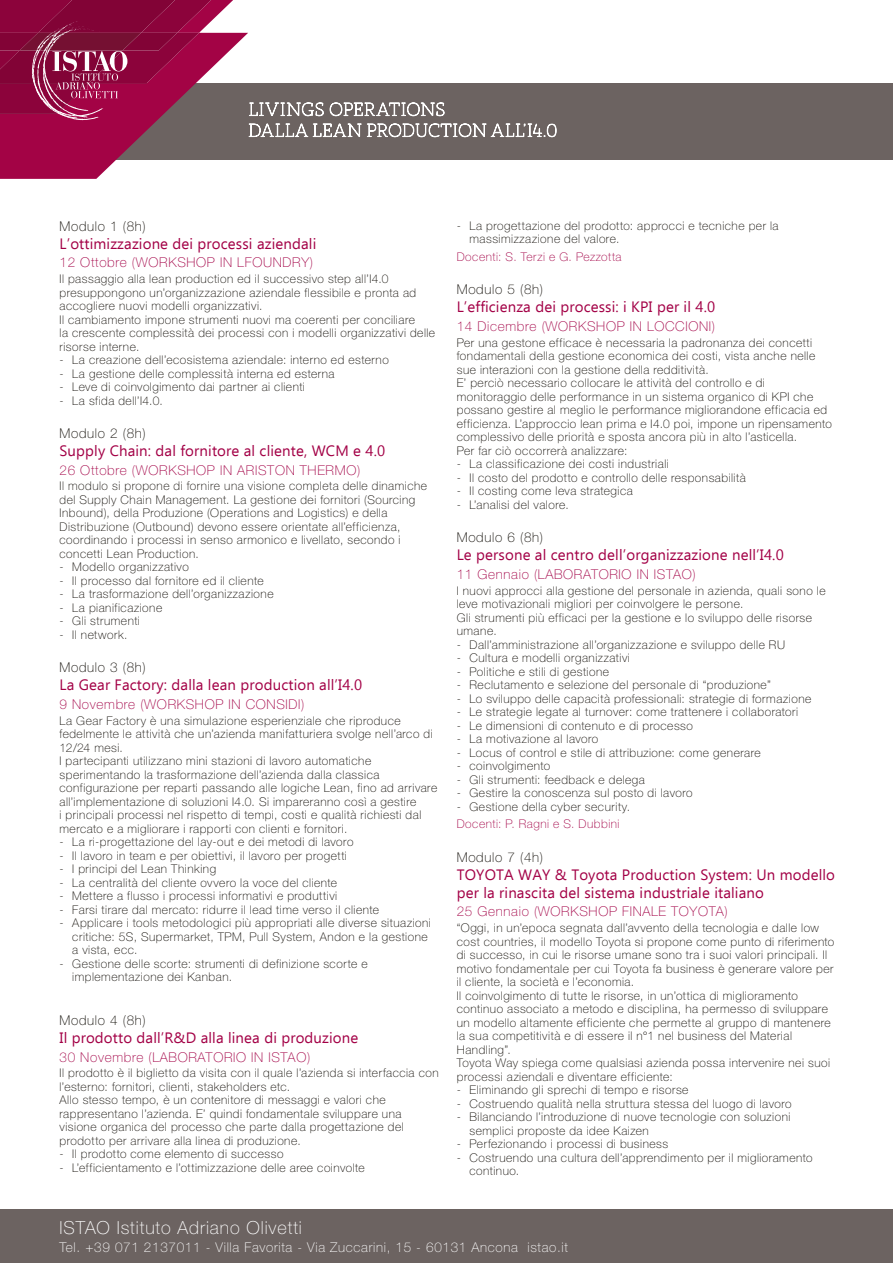
<style>
.page{position:relative;width:893px;height:1263px;background:#fff}
.page>*{position:absolute;margin:0;border:0;box-sizing:border-box;transform-origin:0 0}
.t1{font:100 18px "Helvetica Neue";letter-spacing:.05em;color:#fff}
.t2{font:15px/18px "Ebrima";letter-spacing:.01em;color:#a30046}
.t3{font:100 13.5px "Helvetica Neue";letter-spacing:.05em;color:#a30046}
.t4{font:100 13.5px "Helvetica Neue";letter-spacing:.05em;color:#0f0b05}
.t5{font:100 13.5px "Helvetica Neue";letter-spacing:.05em;color:#fff}
.t6{font:100 12px/13.5px "Helvetica Neue";letter-spacing:.04em;color:#0f0b05}
.t7{font:100 12px "Helvetica Neue";letter-spacing:.045em;color:#a30046}
</style>
<div class="page">
<div style="left:0;top:83px;width:893px;height:77px;background:#6c6361"></div>
<svg style="left:0;top:0;width:557px;height:179px"></svg>
<div style="left:0;top:1209px;width:893px;height:54px;background:#6c6361"></div>
<p class="t4" style="left:60px;top:218px;width:88px">Modulo 1 (8h)</p>
<p class="t2" style="left:60px;top:234px;width:258px">L’ottimizzazione dei processi aziendali</p>
<p class="t3" style="left:60px;top:255px;width:255px">12 Ottobre (WORKSHOP IN LFOUNDRY)</p>
<p class="t6" style="left:60px;top:272px;width:377px">Il passaggio alla lean production ed il successivo step all’I4.0 presuppongono un’organizzazione aziendale flessibile e pronta ad accogliere nuovi modelli organizzativi.<br>Il cambiamento impone strumenti nuovi ma coerenti per conciliare<br>la crescente complessità dei processi con i modelli organizzativi delle risorse interne.</p>
<p class="t6" style="left:60px;top:353px;width:331px">- La creazione dell’ecosistema aziendale: interno ed esterno</p>
<p class="t6" style="left:60px;top:366px;width:277px">- La gestione delle complessità interna ed esterna</p>
<p class="t6" style="left:60px;top:380px;width:247px">- Leve di coinvolgimento dai partner ai clienti</p>
<p class="t6" style="left:60px;top:393px;width:105px">- La sfida dell’I4.0.</p>
<p class="t4" style="left:60px;top:425px;width:88px">Modulo 2 (8h)</p>
<p class="t2" style="left:60px;top:441px;width:327px">Supply Chain: dal fornitore al cliente, WCM e 4.0</p>
<p class="t3" style="left:60px;top:462px;width:302px">26 Ottobre (WORKSHOP IN ARISTON THERMO)</p>
<p class="t6" style="left:60px;top:479px;width:369px">Il modulo si propone di fornire una visione completa delle dinamiche del Supply Chain Management. La gestione dei fornitori (Sourcing Inbound), della Produzione (Operations and Logistics) e della Distribuzione (Outbound) devono essere orientate all’efficienza, coordinando i processi in senso armonico e livellato, secondo i concetti Lean Production.</p>
<p class="t6" style="left:60px;top:560px;width:131px">- Modello organizzativo</p>
<p class="t6" style="left:60px;top:574px;width:206px">- Il processo dal fornitore ed il cliente</p>
<p class="t6" style="left:60px;top:587px;width:216px">- La trasformazione dell’organizzazione</p>
<p class="t6" style="left:60px;top:601px;width:104px">- La pianificazione</p>
<p class="t6" style="left:60px;top:614px;width:82px">- Gli strumenti</p>
<p class="t6" style="left:60px;top:628px;width:69px">- Il network.</p>
<p class="t4" style="left:60px;top:660px;width:88px">Modulo 3 (8h)</p>
<p class="t2" style="left:60px;top:676px;width:304px">La Gear Factory: dalla lean production all’I4.0</p>
<p class="t3" style="left:60px;top:696px;width:246px">9 Novembre (WORKSHOP IN CONSIDI)</p>
<p class="t6" style="left:60px;top:713px;width:379px">La Gear Factory è una simulazione esperienziale che riproduce fedelmente le attività che un’azienda manifatturiera svolge nell’arco di 12/24 mesi.<br>I partecipanti utilizzano mini stazioni di lavoro automatiche sperimentando la trasformazione dell’azienda dalla classica configurazione per reparti passando alle logiche Lean, fino ad arrivare all’implementazione di soluzioni I4.0. Si impareranno così a gestire<br>i principali processi nel rispetto di tempi, costi e qualità richiesti dal mercato e a migliorare i rapporti con clienti e fornitori.</p>
<p class="t6" style="left:60px;top:835px;width:295px">- La ri-progettazione del lay-out e dei metodi di lavoro</p>
<p class="t6" style="left:60px;top:848px;width:289px">- Il lavoro in team e per obiettivi, il lavoro per progetti</p>
<p class="t6" style="left:60px;top:862px;width:158px">- I principi del Lean Thinking</p>
<p class="t6" style="left:60px;top:875px;width:279px">- La centralità del cliente ovvero la voce del cliente</p>
<p class="t6" style="left:60px;top:889px;width:279px">- Mettere a flusso i processi informativi e produttivi</p>
<p class="t6" style="left:60px;top:902px;width:321px">- Farsi tirare dal mercato: ridurre il lead time verso il cliente</p>
<p class="t6" style="left:72px;top:916px;width:360px;text-indent:-13px">- Applicare i tools metodologici più appropriati alle diverse situazioni critiche: 5S, Supermarket, TPM, Pull System, Andon e la gestione a vista, ecc.</p>
<p class="t6" style="left:72px;top:956px;width:297px;text-indent:-13px">- Gestione delle scorte: strumenti di definizione scorte e implementazione dei Kanban.</p>
<p class="t4" style="left:60px;top:1012px;width:88px">Modulo 4 (8h)</p>
<p class="t2" style="left:60px;top:1028px;width:300px">Il prodotto dall’R&amp;D alla linea di produzione</p>
<p class="t3" style="left:60px;top:1049px;width:252px">30 Novembre (LABORATORIO IN ISTAO)</p>
<p class="t6" style="left:60px;top:1066px;width:381px">Il prodotto è il biglietto da visita con il quale l’azienda si interfaccia con l’esterno: fornitori, clienti, stakeholders etc.<br>Allo stesso tempo, è un contenitore di messaggi e valori che rappresentano l’azienda. E’ quindi fondamentale sviluppare una visione organica del processo che parte dalla progettazione del prodotto per arrivare alla linea di produzione.</p>
<p class="t6" style="left:60px;top:1147px;width:225px">- Il prodotto come elemento di successo</p>
<p class="t6" style="left:60px;top:1160px;width:307px">- L’efficientamento e l’ottimizzazione delle aree coinvolte</p>
<p class="t6" style="left:469px;top:219px;width:311px;text-indent:-13px">- La progettazione del prodotto: approcci e tecniche per la massimizzazione del valore.</p>
<p class="t7" style="left:457px;top:250px;width:166px">Docenti: S. Terzi e G. Pezzotta</p>
<p class="t4" style="left:457px;top:282px;width:88px">Modulo 5 (8h)</p>
<p class="t2" style="left:457px;top:298px;width:260px">L’efficienza dei processi: i KPI per il 4.0</p>
<p class="t3" style="left:457px;top:319px;width:260px">14 Dicembre (WORKSHOP IN LOCCIONI)</p>
<p class="t6" style="left:457px;top:336px;width:377px">Per una gestone efficace è necessaria la padronanza dei concetti fondamentali della gestione economica dei costi, vista anche nelle sue interazioni con la gestione della redditività.<br>E’ perciò necessario collocare le attività del controllo e di monitoraggio delle performance in un sistema organico di KPI che possano gestire al meglio le performance migliorandone efficacia ed efficienza. L’approccio lean prima e I4.0 poi, impone un ripensamento complessivo delle priorità e sposta ancora più in alto l’asticella.<br>Per far ciò occorrerà analizzare:</p>
<p class="t6" style="left:457px;top:457px;width:214px">- La classificazione dei costi industriali</p>
<p class="t6" style="left:457px;top:471px;width:291px">- Il costo del prodotto e controllo delle responsabilità</p>
<p class="t6" style="left:457px;top:484px;width:178px">- Il costing come leva strategica</p>
<p class="t6" style="left:457px;top:498px;width:113px">- L’analisi del valore.</p>
<p class="t4" style="left:457px;top:530px;width:88px">Modulo 6 (8h)</p>
<p class="t2" style="left:457px;top:546px;width:328px">Le persone al centro dell’organizzazione nell’I4.0</p>
<p class="t3" style="left:457px;top:566px;width:240px">11 Gennaio (LABORATORIO IN ISTAO)</p>
<p class="t6" style="left:457px;top:583px;width:370px">I nuovi approcci alla gestione del personale in azienda, quali sono le leve motivazionali migliori per coinvolgere le persone.<br>Gli strumenti più efficaci per la gestione e lo sviluppo delle risorse umane.</p>
<p class="t6" style="left:457px;top:637px;width:330px">- Dall’amministrazione all’organizzazione e sviluppo delle RU</p>
<p class="t6" style="left:457px;top:651px;width:175px">- Cultura e modelli organizzativi</p>
<p class="t6" style="left:457px;top:664px;width:154px">- Politiche e stili di gestione</p>
<p class="t6" style="left:457px;top:678px;width:316px">- Reclutamento e selezione del personale di “produzione”</p>
<p class="t6" style="left:457px;top:691px;width:356px">- Lo sviluppo delle capacità professionali: strategie di formazione</p>
<p class="t6" style="left:457px;top:705px;width:343px">- Le strategie legate al turnover: come trattenere i collaboratori</p>
<p class="t6" style="left:457px;top:718px;width:238px">- Le dimensioni di contenuto e di processo</p>
<p class="t6" style="left:457px;top:732px;width:143px">- La motivazione al lavoro</p>
<p class="t6" style="left:457px;top:745px;width:306px">- Locus of control e stile di attribuzione: come generare</p>
<p class="t6" style="left:457px;top:759px;width:95px">- coinvolgimento</p>
<p class="t6" style="left:457px;top:772px;width:190px">- Gli strumenti: feedback e delega</p>
<p class="t6" style="left:457px;top:786px;width:237px">- Gestire la conoscenza sul posto di lavoro</p>
<p class="t6" style="left:457px;top:799px;width:175px">- Gestione della cyber security.</p>
<p class="t7" style="left:457px;top:817px;width:164px">Docenti: P. Ragni e S. Dubbini</p>
<p class="t4" style="left:457px;top:849px;width:88px">Modulo 7 (4h)</p>
<p class="t2" style="left:457px;top:865px;width:380px">TOYOTA WAY &amp; Toyota Production System: Un modello per la rinascita del sistema industriale italiano</p>
<p class="t3" style="left:457px;top:904px;width:272px">25 Gennaio (WORKSHOP FINALE TOYOTA)</p>
<p class="t6" style="left:457px;top:921px;width:379px">“Oggi, in un’epoca segnata dall’avvento della tecnologia e dalle low cost countries, il modello Toyota si propone come punto di riferimento di successo, in cui le risorse umane sono tra i suoi valori principali. Il motivo fondamentale per cui Toyota fa business è generare valore per il cliente, la società e l’economia.<br>Il coinvolgimento di tutte le risorse, in un’ottica di miglioramento continuo associato a metodo e disciplina, ha permesso di sviluppare un modello altamente efficiente che permette al gruppo di mantenere la sua competitività e di essere il n°1 nel business del Material Handling”.<br>Toyota Way spiega come qualsiasi azienda possa intervenire nei suoi processi aziendali e diventare efficiente:</p>
<p class="t6" style="left:457px;top:1083px;width:233px">- Eliminando gli sprechi di tempo e risorse</p>
<p class="t6" style="left:457px;top:1096px;width:336px">- Costruendo qualità nella struttura stessa del luogo di lavoro</p>
<p class="t6" style="left:469px;top:1110px;width:322px;text-indent:-13px">- Bilanciando l’introduzione di nuove tecnologie con soluzioni semplici proposte da idee Kaizen</p>
<p class="t6" style="left:457px;top:1137px;width:213px">- Perfezionando i processi di business</p>
<p class="t6" style="left:469px;top:1150px;width:345px;text-indent:-13px">- Costruendo una cultura dell’apprendimento per il miglioramento continuo.</p>
<h1 class="t1" style="left:60px;top:1217px;width:244px">ISTAO Istituto Adriano Olivetti</h1>
<p class="t5" style="left:60px;top:1239px;width:510px">Tel. +39 071 2137011 - Villa Favorita - Via Zuccarini, 15 - 60131 Ancona istao.it</p>
</div>
